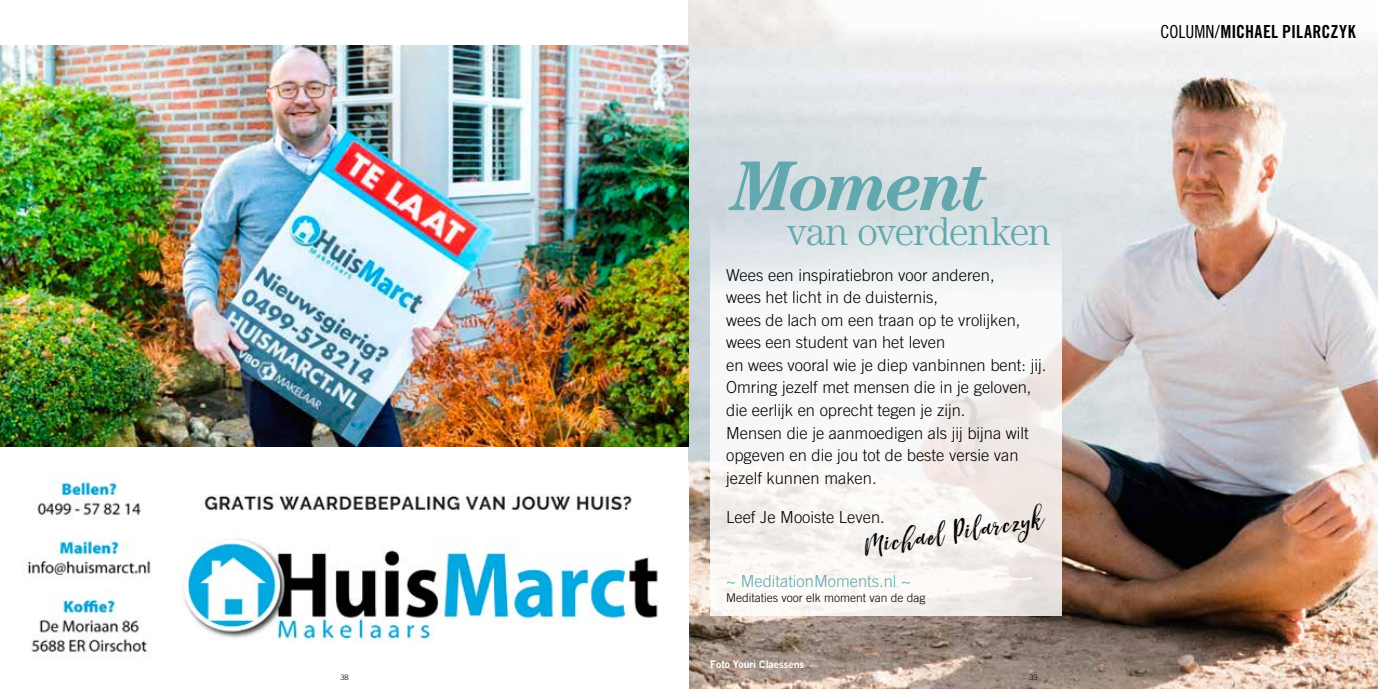
<style>
.page{position:relative;width:1378px;height:689px;background:#fff}
.page>*{position:absolute;margin:0;border:0;box-sizing:border-box;transform-origin:0 0}
.t1{font:italic 700 70.5px "Century LT";letter-spacing:-.05em;color:#64a8af}
.t2{font:300 40.5px "Century LT";letter-spacing:-.035em;color:#64a8af}
.t3{font:italic 37.2px "Hello Sunshine";color:#000}
.t4{font:18px "Trade Gothic LT Std Bd Cn 20";letter-spacing:.01em;color:#000}
.t5{font:300 16.5px/22.5px "Trade Gothic LT Std";color:#000}
.t6{font:300 16.5px "Trade Gothic LT Std";color:#64a8af}
.t7{font:300 12px "Trade Gothic LT Std";color:#000}
.t8{font:10.5px "Trade Gothic LT Std Bd 2";color:#fff}
.t9{font:300 7.5px "Trade Gothic LT Std";color:#000}
.s1{font-family:"Trade Gothic LT Std Cn 18"}
</style>
<div class="page">
<img style="left:689px;top:0;width:689px;height:689px">
<svg style="left:710px;top:206px;width:351px;height:410px;fill:#f6f6f5"></svg>
<img style="left:0;top:45px;width:689px;height:401px">
<img style="left:181px;top:495px;width:477px;height:146px">
<img style="left:27px;top:471px;width:124px;height:185px">
<h1 class="t1" style="left:732px;top:145px;width:258px">Moment</h1>
<h2 class="t2" style="left:787px;top:207px;width:265px">van overdenken</h2>
<p class="t5" style="left:726px;top:264px;width:321px">Wees een inspiratiebron voor anderen,<br>wees het licht in de duisternis,<br>wees de lach om een traan op te vrolijken, wees een student van het leven<br>en wees vooral wie je diep vanbinnen bent: jij.<br>Omring jezelf met mensen die in je geloven, die eerlijk en oprecht tegen je zijn.<br>Mensen die je aanmoedigen als jij bijna wilt opgeven en die jou tot de beste versie van jezelf kunnen maken.</p>
<p class="t5" style="left:726px;top:505px;width:160px">Leef Je Mooiste Leven.</p>
<h3 class="t3" style="left:860px;top:525px;width:182px;rotate:-9deg">Michael Pilarczyk</h3>
<p class="t6" style="left:726px;top:571px;width:186px">~ MeditationMoments.nl ~</p>
<p class="t7" style="left:726px;top:590px;width:201px">Meditaties voor elk moment van de dag</p>
<p class="t8" style="left:710px;top:658px;width:95px">Foto Youri Claessens</p>
<p class="t9" style="left:340px;top:672px;width:10px">38</p>
<p class="t9" style="left:1029px;top:672px;width:10px">39</p>
<p class="t4" style="left:1160px;top:21px;width:197px"><span class="s1">COLUMN/</span>MICHAEL PILARCZYK</p>
</div>
